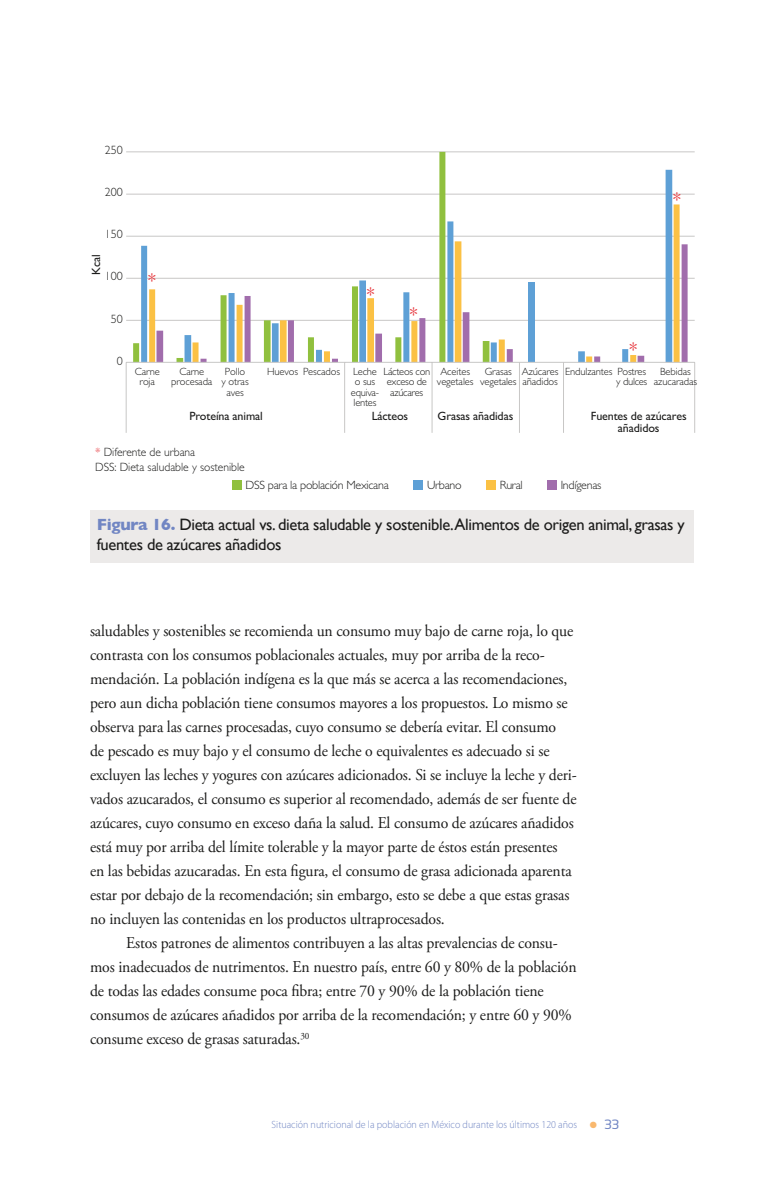
<style>
.page{position:relative;width:766px;height:1191px;background:#fff}
.page>*{position:absolute;margin:0;border:0;box-sizing:border-box;transform-origin:0 0}
.t1{font:19.05px "Gill Sans";color:#e83f45;scale:.96 1}
.Texto{font:16.5px/24px "Adobe Garamond Pro";letter-spacing:-.01em;color:#1c1c1b;scale:.95 1}
.t2{font:16.5px/19.8px "Gill Sans";letter-spacing:-.02em;color:#1c1c1b}
.t3{font:12px/12px "Gill Sans";letter-spacing:-.01em;color:#1c1c1b;text-align:center}
.t4{font:300 12px "Gill Sans";letter-spacing:-.01em;color:#1c1c1b}
.t5{font:300 12px/14.4px "Gill Sans";letter-spacing:-.01em;color:#1c1c1b;scale:.96 1}
.t6{font:300 10.5px/10.5px "Gill Sans";letter-spacing:-.01em;color:#1c1c1b;text-align:center}
.t7{font:300 10.5px "Myriad Pro";color:#7186c3;scale:.95 1}
.s1{color:#e83f45}
.s2{font-weight:700;color:#7186c3}
.s3{color:#f9b86e}
.s4{font-family:"Sansation";font-weight:400;font-size:13.5px}
</style>
<div class="page">
<div style="left:90px;top:510px;width:603px;height:53px;background:#eceae9"></div>
<hr style="left:126px;top:320px;width:568px;height:1px;background:#c8c7c6">
<hr style="left:126px;top:278px;width:568px;height:1px;background:#c8c7c6">
<hr style="left:126px;top:236px;width:568px;height:1px;background:#c8c7c6">
<hr style="left:126px;top:194px;width:568px;height:1px;background:#c8c7c6">
<hr style="left:126px;top:151px;width:568px;height:1px;background:#c8c7c6">
<svg style="left:133px;top:152px;width:356px;height:210px"></svg>
<svg style="left:141px;top:170px;width:531px;height:192px"></svg>
<svg style="left:149px;top:204px;width:530px;height:158px"></svg>
<svg style="left:156px;top:244px;width:531px;height:118px"></svg>
<hr style="left:126px;top:362px;width:568px;height:1px;background:#c8c7c6">
<hr style="left:126px;top:362px;width:1px;height:71px;background:#c8c7c6">
<hr style="left:344px;top:362px;width:1px;height:71px;background:#c8c7c6">
<hr style="left:431px;top:362px;width:1px;height:71px;background:#c8c7c6">
<hr style="left:519px;top:362px;width:1px;height:71px;background:#c8c7c6">
<hr style="left:563px;top:362px;width:1px;height:71px;background:#c8c7c6">
<hr style="left:694px;top:362px;width:1px;height:71px;background:#c8c7c6">
<div style="left:232px;top:480px;width:9px;height:9px;background:#90c03e"></div>
<div style="left:414px;top:480px;width:9px;height:9px;background:#5ea0d6"></div>
<div style="left:486px;top:480px;width:9px;height:9px;background:#fbc144"></div>
<div style="left:547px;top:480px;width:9px;height:9px;background:#a16dac"></div>
<p class="t4" style="left:105px;top:141px;width:19px">250</p>
<p class="t4" style="left:105px;top:183px;width:19px">200</p>
<p class="t4" style="left:105px;top:225px;width:19px">150</p>
<p class="t3" style="left:90px;top:275px;width:22px;rotate:-90deg">Kcal</p>
<p class="t4" style="left:105px;top:267px;width:19px">100</p>
<p class="t4" style="left:111px;top:309px;width:13px">50</p>
<p class="t4" style="left:117px;top:351px;width:7px">0</p>
<p class="t1" style="left:148px;top:269px;width:9px">*</p>
<p class="t1" style="left:366px;top:284px;width:9px">*</p>
<p class="t1" style="left:410px;top:303px;width:9px">*</p>
<p class="t1" style="left:673px;top:188px;width:9px">*</p>
<p class="t1" style="left:629px;top:338px;width:9px">*</p>
<p class="t6" style="left:135px;top:365px;width:26px">Carne roja</p>
<p class="t6" style="left:171px;top:365px;width:43px">Carne procesada</p>
<p class="t6" style="left:221px;top:365px;width:29px">Pollo y otras aves</p>
<p class="t6" style="left:267px;top:365px;width:74px">Huevos Pescados</p>
<p class="t6" style="left:351px;top:365px;width:30px">Leche o sus equiva&shy;lentes</p>
<p class="t6" style="left:383px;top:365px;width:48px">Lácteos con exceso de azúcares</p>
<p class="t6" style="left:437px;top:365px;width:38px">Aceites vegetales</p>
<p class="t6" style="left:480px;top:366px;width:38px">Grasas vegetales</p>
<p class="t6" style="left:521px;top:365px;width:38px;text-align:left">Azúcares añadidos</p>
<p class="t6" style="left:565px;top:365px;width:84px;text-align:right">Endulzantes Postres y dulces</p>
<p class="t6" style="left:653px;top:365px;width:45px">Bebidas azucaradas</p>
<p class="t3" style="left:189px;top:409px;width:75px">Proteína animal</p>
<p class="t3" style="left:371px;top:409px;width:38px">Lácteos</p>
<p class="t3" style="left:437px;top:409px;width:77px">Grasas añadidas</p>
<p class="t3" style="left:590px;top:409px;width:97px">Fuentes de azúcares añadidos</p>
<p class="t5" style="left:95px;top:444px;width:157px"><span class="s1">*</span> Diferente de urbana<br>DSS: Dieta saludable y sostenible</p>
<p class="t4" style="left:245px;top:475px;width:145px">DSS para la población Mexicana</p>
<p class="t4" style="left:427px;top:475px;width:36px">Urbano</p>
<p class="t4" style="left:499px;top:475px;width:25px">Rural</p>
<p class="t4" style="left:560px;top:475px;width:42px">Indígenas</p>
<p class="t2" style="left:97px;top:514px;width:589px"><span class="s2">Figura 16.</span> Dieta actual vs. dieta saludable y sostenible.Alimentos de origen animal, grasas y fuentes de azúcares añadidos</p>
<p class="Texto" style="left:90px;top:619px;width:513px">saludables y sostenibles se recomienda un consumo muy bajo de carne roja, lo que contrasta con los consumos poblacionales actuales, muy por arriba de la reco&shy;mendación. La población indígena es la que más se acerca a las recomendaciones, pero aun dicha población tiene consumos mayores a los propuestos. Lo mismo se observa para las carnes procesadas, cuyo consumo se debería evitar. El consumo<br>de pescado es muy bajo y el consumo de leche o equivalentes es adecuado si se excluyen las leches y yogures con azúcares adicionados. Si se incluye la leche y deri&shy;vados azucarados, el consumo es superior al recomendado, además de ser fuente de azúcares, cuyo consumo en exceso daña la salud. El consumo de azúcares añadidos está muy por arriba del límite tolerable y la mayor parte de éstos están presentes<br>en las bebidas azucaradas. En esta figura, el consumo de grasa adicionada aparenta estar por debajo de la recomendación; sin embargo, esto se debe a que estas grasas no incluyen las contenidas en los productos ultraprocesados.</p>
<p class="Texto" style="left:90px;top:931px;width:513px;text-indent:36px">Estos patrones de alimentos contribuyen a las altas prevalencias de consu&shy;mos inadecuados de nutrimentos. En nuestro país, entre 60 y 80% de la población de todas las edades consume poca fibra; entre 70 y 90% de la población tiene consumos de azúcares añadidos por arriba de la recomendación; y entre 60 y 90% consume exceso de grasas saturadas.<sup>30</sup></p>
<p class="t7" style="left:271px;top:1118px;width:367px">Situación nutricional de la población en México durante los últimos 120 años <span class="s3">●</span> <span class="s4">33</span></p>
</div>
